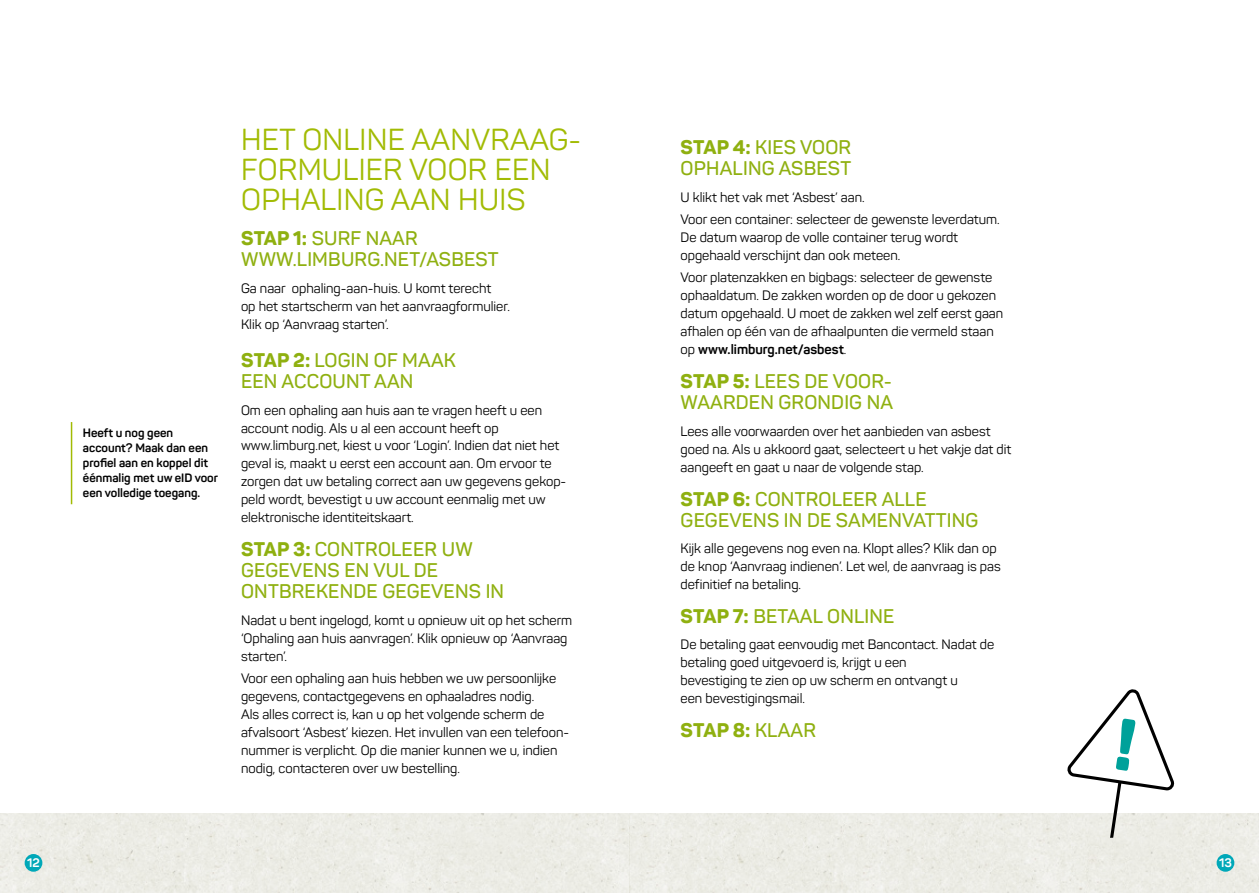
<style>
.page{position:relative;width:1259px;height:893px;background:#fff}
.page>*{position:absolute;margin:0;border:0;box-sizing:border-box;transform-origin:0 0}
.t1{font:30px/30px "Panton";letter-spacing:.01em;color:#a2bb04}
.t2{font:600 19.5px/21px "Panton";letter-spacing:.01em;color:#8fb010}
.t3{font:800 19.5px "Panton";color:#8fb010}
.t4{font:13.5px/18px "Panton";color:#000}
.t5{font:700 12.3px "Panton";color:#fff}
.t6{font:700 12px/15px "Panton";color:#000}
.s1{font-weight:800}
.s2{font-weight:700}
.s3{font-weight:600}
</style>
<div class="page">
<div style="left:0;top:813px;width:1259px;height:80px;background:#ecece5"></div>
<div style="left:1216px;top:854px;width:18px;height:18px;background:#00a8b8;border-radius:50%"></div>
<div style="left:25px;top:854px;width:17px;height:18px;background:#00a8b8;border-radius:50%"></div>
<hr style="left:71px;top:422px;width:1px;height:82px;background:#a2bb04">
<svg style="left:1066px;top:689px;width:111px;height:149px"></svg>
<p class="t6" style="left:83px;top:425px;width:137px">Heeft u nog geen account? Maak dan een profiel aan en koppel dit éénmalig met uw eID voor een volledige toegang.</p>
<h1 class="t1" style="left:241px;top:124px;width:341px">HET ONLINE AANVRAAG-<br>FORMULIER VOOR EEN<br>OPHALING AAN HUIS</h1>
<h2 class="t2" style="left:241px;top:228px;width:259px"><span class="s1">STAP 1:</span> SURF NAAR<br>WWW.LIMBURG.NET/ASBEST</h2>
<p class="t4" style="left:241px;top:279px;width:270px">Ga naar ophaling-aan-huis. U komt terecht<br>op het startscherm van het aanvraagformulier.<br>Klik op ‘Aanvraag starten’.</p>
<h2 class="t2" style="left:241px;top:349px;width:216px"><span class="s1">STAP 2:</span> LOGIN OF MAAK<br>EEN ACCOUNT AAN</h2>
<p class="t4" style="left:241px;top:401px;width:327px">Om een ophaling aan huis aan te vragen heeft u een account nodig. Als u al een account heeft op www.limburg.net, kiest u voor ‘Login’. Indien dat niet het geval is, maakt u eerst een account aan. Om ervoor te zorgen dat uw betaling correct aan uw gegevens gekop&shy;peld wordt, bevestigt u uw account eenmalig met uw elektronische identiteitskaart.</p>
<h2 class="t2" style="left:241px;top:539px;width:264px"><span class="s1">STAP 3:</span> CONTROLEER UW<br>GEGEVENS EN VUL DE<br>ONTBREKENDE GEGEVENS IN</h2>
<p class="t4" style="left:241px;top:611px;width:333px">Nadat u bent ingelogd, komt u opnieuw uit op het scherm ‘Ophaling aan huis aanvragen’. Klik opnieuw op ‘Aanvraag starten’.</p>
<p class="t4" style="left:241px;top:669px;width:330px">Voor een ophaling aan huis hebben we uw persoonlijke gegevens, contactgegevens en ophaaladres nodig.<br>Als alles correct is, kan u op het volgende scherm de afvalsoort ‘Asbest’ kiezen. Het invullen van een telefoon&shy;nummer is verplicht. Op die manier kunnen we u, indien nodig, contacteren over uw bestelling.</p>
<h2 class="t2" style="left:680px;top:137px;width:172px"><span class="s1">STAP 4:</span> KIES VOOR<br>OPHALING ASBEST</h2>
<p class="t4" style="left:680px;top:186px;width:321px;line-height:22.2px">U klikt het vak met ‘Asbest’ aan.<br>Voor een container: selecteer de gewenste leverdatum.</p>
<p class="t4" style="left:680px;top:228px;width:279px">De datum waarop de volle container terug wordt opgehaald verschijnt dan ook meteen.</p>
<p class="t4" style="left:680px;top:269px;width:324px">Voor platenzakken en bigbags: selecteer de gewenste ophaaldatum. De zakken worden op de door u gekozen datum opgehaald. U moet de zakken wel zelf eerst gaan afhalen op één van de afhaalpunten die vermeld staan op <span class="s2">www.limburg.net/asbest</span>.</p>
<h2 class="t2" style="left:680px;top:371px;width:214px"><span class="s1">STAP 5:</span> LEES DE VOOR-<br>WAARDEN GRONDIG NA</h2>
<p class="t4" style="left:680px;top:422px;width:332px">Lees alle voorwaarden over het aanbieden van asbest goed na. Als u akkoord gaat, selecteert u het vakje dat dit aangeeft en gaat u naar de volgende stap.</p>
<h2 class="t2" style="left:680px;top:488px;width:299px"><span class="s1">STAP 6:</span> CONTROLEER ALLE<br>GEGEVENS IN DE SAMENVATTING</h2>
<p class="t4" style="left:680px;top:539px;width:322px">Kijk alle gegevens nog even na. Klopt alles? Klik dan op de knop ‘Aanvraag indienen’. Let wel, de aanvraag is pas definitief na betaling.</p>
<h2 class="t2" style="left:680px;top:605px;width:215px"><span class="s1">STAP 7:</span> BETAAL ONLINE</h2>
<p class="t4" style="left:680px;top:635px;width:315px">De betaling gaat eenvoudig met Bancontact. Nadat de betaling goed uitgevoerd is, krijgt u een<br>bevestiging te zien op uw scherm en ontvangt u<br>een bevestigingsmail.</p>
<h2 class="t3" style="left:680px;top:718px;width:137px">STAP 8: <span class="s3">KLAAR</span></h2>
<p class="t5" style="left:27px;top:855px;width:14px">12</p>
<p class="t5" style="left:1219px;top:855px;width:14px">13</p>
</div>
